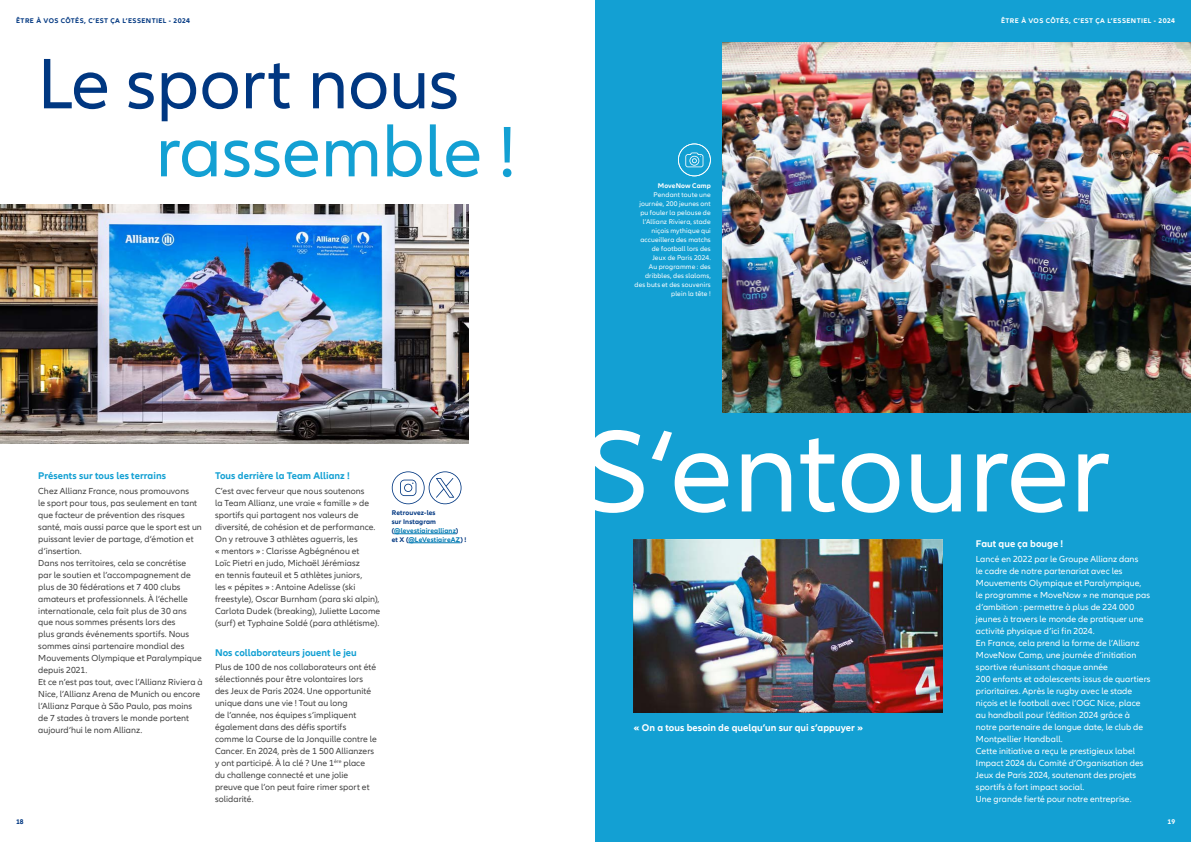
<style>
.page{position:relative;width:1191px;height:842px;background:#fff}
.page>*{position:absolute;margin:0;border:0;box-sizing:border-box;transform-origin:0 0}
.t1{font:120px "Allianz Neo";color:#fff}
.t2{font:74px "Allianz Neo";color:#003781}
.t3{font:74px "Allianz Neo";color:#13a0d3}
.t4{font:700 10px "Allianz Neo";letter-spacing:.005em;color:#13a0d3}
.t5{font:700 10px "Allianz Neo";letter-spacing:.005em;color:#fff}
.t6{font:9px/12px "Allianz Neo";letter-spacing:.01em;color:#414141}
.t7{font:9px/12px "Allianz Neo";letter-spacing:.005em;color:#fff}
.t8{font:7px/9px "Allianz Neo";letter-spacing:.015em;color:#fff;text-align:right}
.t9{font:700 7px/9px "Allianz Neo";letter-spacing:.02em;color:#003781}
.t10{font:700 7px "Allianz Neo";letter-spacing:.06em;color:#fff}
.t11{font:700 7px "Allianz Neo";letter-spacing:.06em;color:#003781}
.t12{font:700 7px "Allianz Neo";letter-spacing:.015em;color:#fff}
.s1{color:#007ab3}
</style>
<div class="page">
<img style="left:0;top:204px;width:469px;height:239px">
<div style="left:595px;top:0;width:596px;height:842px;background:#13a0d3"></div>
<img style="left:722px;top:43px;width:469px;height:370px">
<img style="left:634px;top:540px;width:309px;height:172px">
<hr style="left:394px;top:534px;width:62px;height:1px;background:#007ab3">
<hr style="left:408px;top:543px;width:52px;height:1px;background:#007ab3">
<svg style="left:678px;top:143px;width:33px;height:33px"></svg>
<svg style="left:392px;top:471px;width:69px;height:33px"></svg>
<p class="t11" style="left:16px;top:16px;width:175px">ÊTRE À VOS CÔTÉS, C’EST ÇA L’ESSENTIEL - 2024</p>
<p class="t10" style="left:1001px;top:16px;width:175px">ÊTRE À VOS CÔTÉS, C’EST ÇA L’ESSENTIEL - 2024</p>
<h2 class="t2" style="left:38px;top:42px;width:423px">Le sport nous</h2>
<h2 class="t3" style="left:156px;top:110px;width:362px">rassemble !</h2>
<p class="t4" style="left:38px;top:469px;width:129px">Présents sur tous les terrains</p>
<p class="t6" style="left:38px;top:485px;width:166px">Chez Allianz France, nous promouvons<br>le sport pour tous, pas seulement en tant que facteur de prévention des risques santé, mais aussi parce que le sport est un puissant levier de partage, d‘émotion et d‘insertion.<br>Dans nos territoires, cela se concrétise<br>par le soutien et l’accompagnement de plus de 30 fédérations et 7 400 clubs amateurs et professionnels. À l’échelle internationale, cela fait plus de 30 ans que nous sommes présents lors des<br>plus grands événements sportifs. Nous sommes ainsi partenaire mondial des Mouvements Olympique et Paralympique depuis 2021.<br>Et ce n’est pas tout, avec l’Allianz Riviera à Nice, l’Allianz Arena de Munich ou encore l’Allianz Parque à São Paulo, pas moins de 7 stades à travers le monde portent aujourd’hui le nom Allianz.</p>
<p class="t4" style="left:215px;top:469px;width:136px">Tous derrière la Team Allianz !</p>
<p class="t6" style="left:215px;top:485px;width:167px">C’est avec ferveur que nous soutenons<br>la Team Allianz, une vraie « famille » de sportifs qui partagent nos valeurs de diversité, de cohésion et de performance.<br>On y retrouve 3 athlètes aguerris, les<br>« mentors » : Clarisse Agbégnénou et<br>Loïc Pietri en judo, Michaël Jérémiasz<br>en tennis fauteuil et 5 athlètes juniors,<br>les « pépites » : Antoine Adelisse (ski freestyle), Oscar Burnham (para ski alpin), Carlota Dudek (breaking), Juliette Lacome (surf) et Typhaine Soldé (para athlétisme).</p>
<p class="t4" style="left:215px;top:646px;width:143px">Nos collaborateurs jouent le jeu</p>
<p class="t6" style="left:215px;top:662px;width:163px">Plus de 100 de nos collaborateurs ont été sélectionnés pour être volontaires lors des Jeux de Paris 2024. Une opportunité unique dans une vie ! Tout au long<br>de l’année, nos équipes s’impliquent également dans des défis sportifs comme la Course de la Jonquille contre le Cancer. En 2024, près de 1 500 Allianzers y ont participé. À la clé ? Une 1<sup>ère</sup> place du challenge connecté et une jolie preuve que l’on peut faire rimer sport et solidarité.</p>
<p class="t9" style="left:392px;top:508px;width:76px">Retrouvez-les<br>sur Instagram (<span class="s1">@levestiaireallianz</span>) et X (<span class="s1">@LeVestiaireAZ</span>) !</p>
<p class="t12" style="left:658px;top:182px;width:54px">MoveNow Camp</p>
<p class="t8" style="left:634px;top:190px;width:78px">Pendant toute une journée, 200 jeunes ont pu fouler la pelouse de l’Allianz Riviera, stade niçois mythique qui accueillera des matchs de football lors des<br>Jeux de Paris 2024.<br>Au programme : des dribbles, des slaloms, des buts et des souvenirs plein la tête !</p>
<h1 class="t1" style="left:583px;top:403px;width:529px">S‘entourer</h1>
<p class="t5" style="left:634px;top:722px;width:231px">« On a tous besoin de quelqu’un sur qui s’appuyer »</p>
<p class="t5" style="left:976px;top:538px;width:89px">Faut que ça bouge !</p>
<p class="t7" style="left:976px;top:553px;width:176px">Lancé en 2022 par le Groupe Allianz dans<br>le cadre de notre partenariat avec les Mouvements Olympique et Paralympique, le programme « MoveNow » ne manque pas d’ambition : permettre à plus de 224 000 jeunes à travers le monde de pratiquer une activité physique d’ici fin 2024.<br>En France, cela prend la forme de l’Allianz MoveNow Camp, une journée d’initiation sportive réunissant chaque année<br>200 enfants et adolescents issus de quartiers prioritaires. Après le rugby avec le stade niçois et le football avec l’OGC Nice, place au handball pour l’édition 2024 grâce à notre partenaire de longue date, le club de Montpellier Handball.<br>Cette initiative a reçu le prestigieux label Impact 2024 du Comité d’Organisation des Jeux de Paris 2024, soutenant des projets sportifs à fort impact social.<br>Une grande fierté pour notre entreprise.</p>
<p class="t9" style="left:16px;top:817px;width:9px">18</p>
<p class="t10" style="left:1167px;top:817px;width:9px">19</p>
</div>
